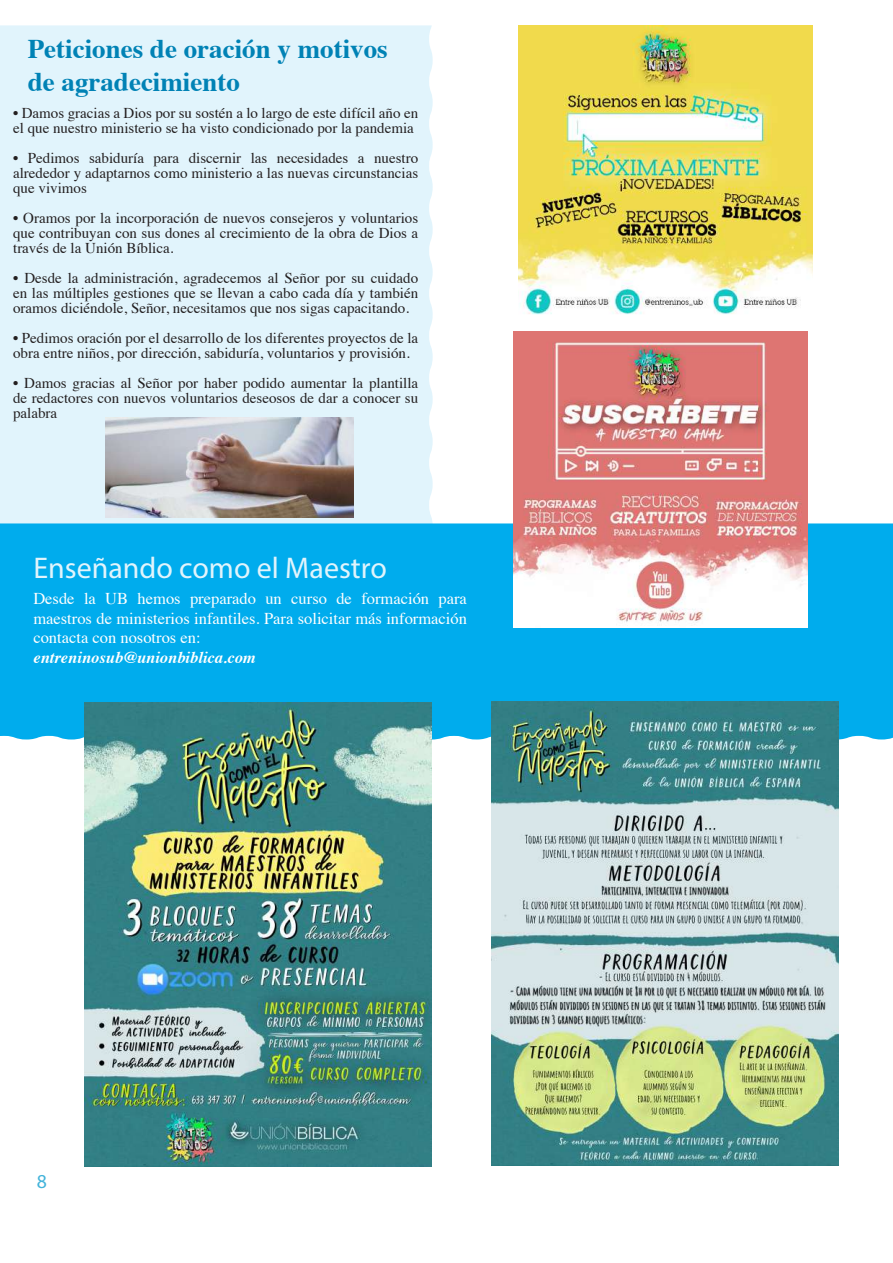
<style>
.page{position:relative;width:893px;height:1263px;background:#fff}
.page>*{position:absolute;margin:0;border:0;box-sizing:border-box;transform-origin:0 0}
.t1{font:30px "Myriad Pro";color:#e1f4fc}
.t2{font:700 27px/32.4px "Times";color:#0082b5}
.t3{font:19.8px "Myriad Pro";color:#42b3da}
.t4{font:16.5px/19.8px "Times";color:#fff;text-align:justify}
.t5{font:italic 700 16.5px "Times";color:#fff}
.t6{font:15px/15px "Times";color:#231f20;text-align:justify}
</style>
<div class="page">
<div style="left:0;top:25px;width:433px;height:498px;background:#e1f4fc"></div>
<div style="left:0;top:523px;width:893px;height:216px;background:#00aced"></div>
<img style="left:106px;top:418px;width:247px;height:99px">
<img style="left:84px;top:702px;width:348px;height:464px">
<img style="left:491px;top:702px;width:348px;height:463px">
<img style="left:518px;top:25px;width:294px;height:290px">
<img style="left:513px;top:331px;width:294px;height:296px">
<h2 class="t2" style="left:28px;top:30px;width:361px">Peticiones de oración y motivos de agradecimiento</h2>
<p class="t6" style="left:13px;top:104px;width:407px">• Damos gracias a Dios por su sostén a lo largo de este difícil año en el que nuestro ministerio se ha visto condicionado por la pandemia</p>
<p class="t6" style="left:13px;top:149px;width:407px">• Pedimos sabiduría para discernir las necesidades a nuestro alrededor y adaptarnos como ministerio a las nuevas circunstancias que vivimos</p>
<p class="t6" style="left:13px;top:209px;width:407px">• Oramos por la incorporación de nuevos consejeros y voluntarios que contribuyan con sus dones al crecimiento de la obra de Dios a través de la Unión Bíblica.</p>
<p class="t6" style="left:13px;top:269px;width:407px">• Desde la administración, agradecemos al Señor por su cuidado en las múltiples gestiones que se llevan a cabo cada día y también oramos diciéndole, Señor, necesitamos que nos sigas capacitando.</p>
<p class="t6" style="left:13px;top:329px;width:407px">• Pedimos oración por el desarrollo de los diferentes proyectos de la obra entre niños, por dirección, sabiduría, voluntarios y provisión.</p>
<p class="t6" style="left:13px;top:374px;width:407px">• Damos gracias al Señor por haber podido aumentar la plantilla de redactores con nuevos voluntarios deseosos de dar a conocer su palabra</p>
<h1 class="t1" style="left:33px;top:549px;width:355px">Enseñando como el Maestro</h1>
<p class="t4" style="left:33px;top:587px;width:435px">Desde la UB hemos preparado un curso de formación para maestros de ministerios infantiles. Para solicitar más información contacta con nosotros en:</p>
<p class="t5" style="left:33px;top:642px;width:224px">entreninosub@unionbiblica.com</p>
<h3 class="t3" style="left:37px;top:1169px;width:12px">8</h3>
</div>
